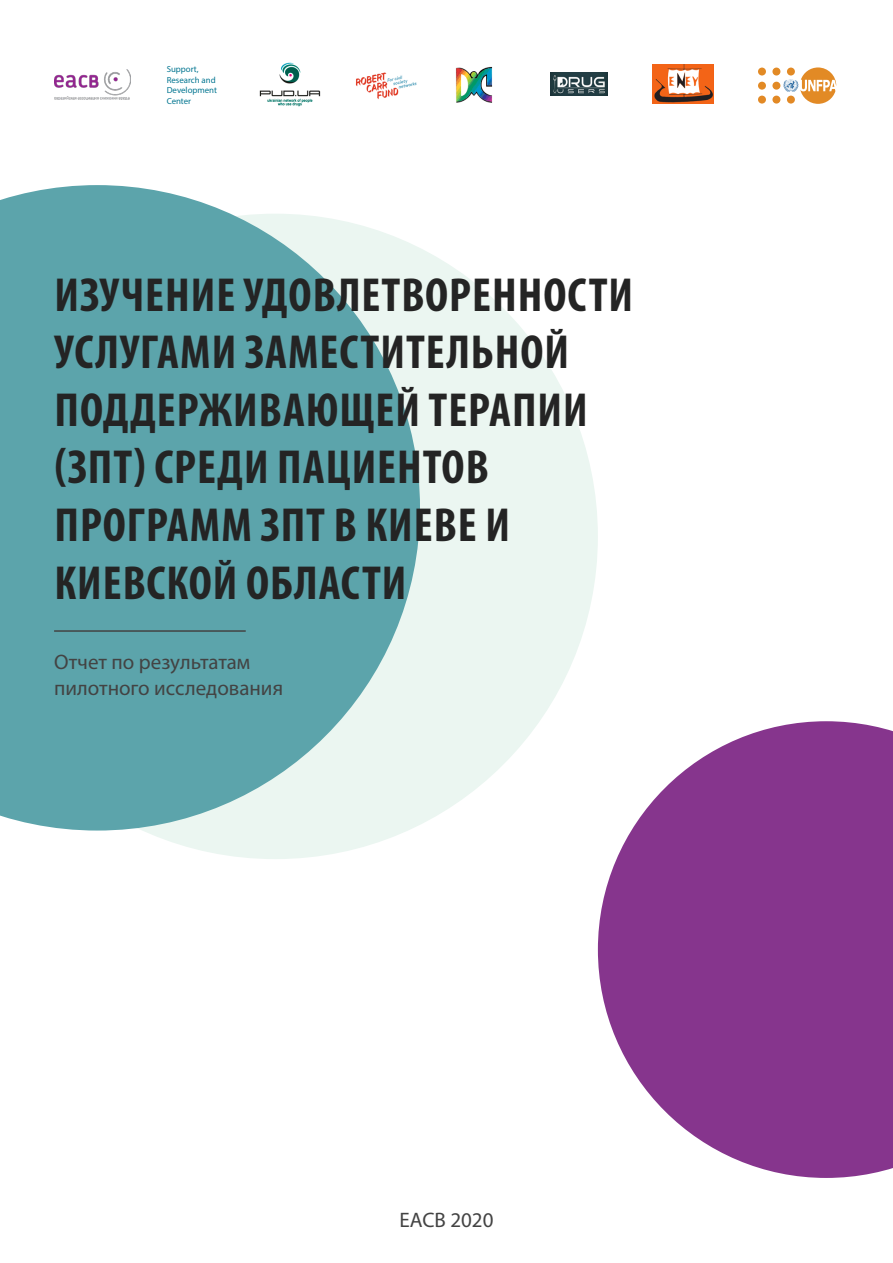
<style>
.page{position:relative;width:893px;height:1263px;background:#fff}
.page>*{position:absolute;margin:0;border:0;box-sizing:border-box;transform-origin:0 0}
.t1{font:700 condensed 48px/57.6px "Myriad Pro";letter-spacing:.02em;color:#242424}
.t2{font:21px/25.2px "Myriad Pro";color:#434343}
.t3{font:8.85px/10.6px "Myriad Pro";color:#047691}
</style>
<div class="page">
<svg style="left:81px;top:248px;width:517px;height:611px;fill:#ebf6f1"></svg>
<svg style="left:0;top:185px;width:420px;height:645px;background:#74b2b7"></svg>
<hr style="left:54px;top:630px;width:192px;height:2px;background:#434343">
<svg style="left:598px;top:721px;width:295px;height:457px;fill:#86358d"></svg>
<img style="left:355px;top:72px;width:62px;height:27px">
<img style="left:259px;top:62px;width:62px;height:45px">
<img style="left:54px;top:69px;width:76px;height:31px">
<img style="left:652px;top:64px;width:61px;height:40px">
<img style="left:551px;top:73px;width:56px;height:23px">
<img style="left:455px;top:66px;width:38px;height:37px">
<svg style="left:783px;top:67px;width:53px;height:37px"></svg>
<div style="left:772px;top:82px;width:8px;height:8px;background:#e28a25;border-radius:50%"></div>
<div style="left:758px;top:68px;width:8px;height:8px;background:#e28a25;border-radius:50%"></div>
<div style="left:758px;top:82px;width:8px;height:8px;background:#e28a25;border-radius:50%"></div>
<div style="left:758px;top:96px;width:8px;height:8px;background:#e28925;border-radius:50%"></div>
<div style="left:772px;top:96px;width:8px;height:8px;background:#e28925;border-radius:50%"></div>
<div style="left:787px;top:96px;width:8px;height:8px;background:#e28925;border-radius:50%"></div>
<div style="left:787px;top:68px;width:8px;height:8px;background:#e28a25;border-radius:50%"></div>
<div style="left:772px;top:68px;width:8px;height:8px;background:#e28a25;border-radius:50%"></div>
<p class="t3" style="left:167px;top:64px;width:52px">Support,<br>Research and<br>Development<br>Center</p>
<p class="t1" style="left:54px;top:265px;width:580px">ИЗУЧЕНИЕ УДОВЛЕТВОРЕННОСТИ<br>УСЛУГАМИ ЗАМЕСТИТЕЛЬНОЙ<br>ПОДДЕРЖИВАЮЩЕЙ ТЕРАПИИ (ЗПТ) СРЕДИ ПАЦИЕНТОВ<br>ПРОГРАММ ЗПТ В КИЕВЕ И<br>КИЕВСКОЙ ОБЛАСТИ</p>
<p class="t2" style="left:54px;top:649px;width:231px">Отчет по результатам пилотного исследования</p>
<p class="t2" style="left:399px;top:1207px;width:95px">ЕАСВ 2020</p>
</div>
